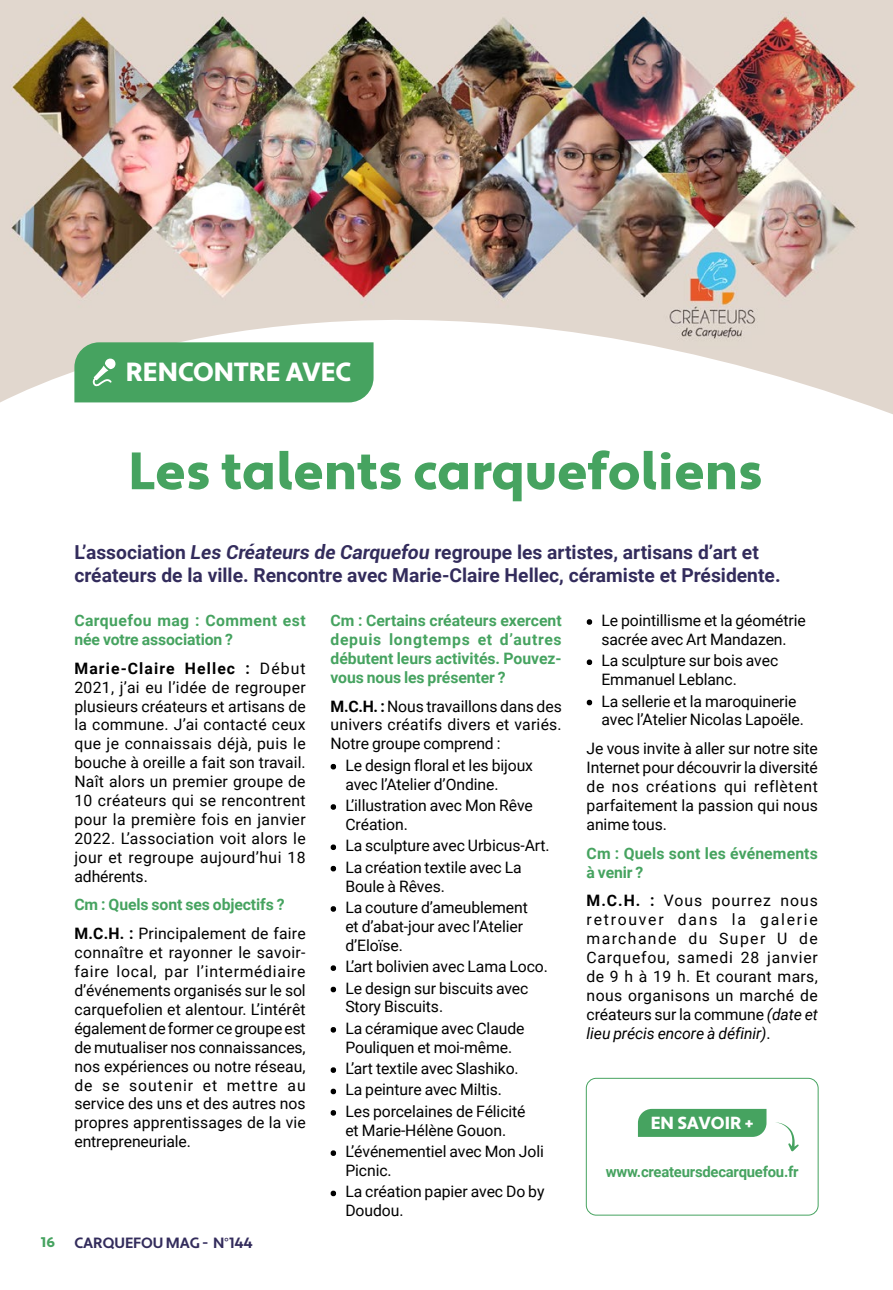
<style>
.page{position:relative;width:893px;height:1290px;background:#fff}
.page>*{position:absolute;margin:0;border:0;box-sizing:border-box;transform-origin:0 0}
.t1{font:900 52.5px "Apertura";color:#46a360}
.t2{font:900 26.25px "Apertura";color:#fff}
.t3{font:700 19.25px/23.1px "Roboto";color:#332c5c}
.t4{font:900 17.5px "Apertura";letter-spacing:-.005em;color:#fff}
.t5{font:15.75px/18.9px "Roboto";letter-spacing:-.005em;color:#000}
.t6{font:700 15.75px/18.9px "Roboto";color:#46a360}
.t7{font:700 15.75px/18.9px "Roboto";letter-spacing:.02em;color:#46a360}
.t8{font:700 14.88px "Roboto";letter-spacing:-.015em;color:#46a360}
.t9{font:700 14.88px "Apertura";letter-spacing:-.005em;color:#332c5c}
.t10{font:900 14px "Apertura";color:#46a360}
.s1{font-style:italic}
.s2{font-weight:700}
.s3{color:#000}
.s4{font-weight:400;color:#000}
</style>
<div class="page">
<img style="left:0;top:0;width:893px;height:414px">
<div style="left:74px;top:342px;width:300px;height:60px;background:#46a360"></div>
<div style="left:586px;top:1078px;width:233px;height:137px;border:1px solid #46a360;border-radius:10px"></div>
<div style="left:638px;top:1109px;width:128px;height:28px;background:#46a360"></div>
<svg style="left:776px;top:1122px;width:23px;height:29px"></svg>
<h2 class="t2" style="left:126px;top:356px;width:227px">RENCONTRE AVEC</h2>
<h1 class="t1" style="left:128px;top:439px;width:636px">Les talents carquefoliens</h1>
<p class="t3" style="left:74px;top:540px;width:708px">L’association <span class="s1">Les Créateurs de Carquefou</span> regroupe les artistes, artisans d’art et créateurs de la ville. Rencontre avec Marie-Claire Hellec, céramiste et Présidente.</p>
<p class="t7" style="left:74px;top:610px;width:233px">Carquefou mag : Comment est née votre association ?</p>
<p class="t5" style="left:74px;top:658px;width:233px;text-align:justify"><span class="s2">Marie-Claire Hellec :</span> Début 2021, j’ai eu l’idée de regrouper plusieurs créateurs et artisans de la commune. J’ai contacté ceux que je connaissais déjà, puis le bouche à oreille a fait son travail.<br>Naît alors un premier groupe de 10 créateurs qui se rencontrent pour la première fois en janvier 2022. L’association voit alors le jour et regroupe aujourd’hui 18 adhérents.</p>
<p class="t6" style="left:74px;top:890px;width:233px;line-height:28.9px">Cm : Quels sont ses objectifs ?<br><span class="s3">M.C.H. :</span> <span class="s4">Principalement de faire</span></p>
<p class="t5" style="left:74px;top:942px;width:233px;text-align:justify">connaître et rayonner le savoir&shy;faire local, par l’intermédiaire d’événements organisés sur le sol carquefolien et alentour. L’intérêt également de former ce groupe est de mutualiser nos connaissances, nos expériences ou notre réseau, de se soutenir et mettre au service des uns et des autres nos propres apprentissages de la vie entrepreneuriale.</p>
<p class="t6" style="left:330px;top:610px;width:233px;text-align:justify">Cm : Certains créateurs exercent depuis longtemps et d’autres débutent leurs activités. Pouvez&shy;vous nous les présenter ?</p>
<p class="t5" style="left:330px;top:696px;width:233px;text-align:justify"><span class="s2">M.C.H. :</span> Nous travaillons dans des univers créatifs divers et variés.<br>Notre groupe comprend :</p>
<p class="t5" style="left:345px;top:755px;width:189px;text-indent:-15px"><span class="s2">•</span> Le design floral et les bijoux avec l’Atelier d’Ondine.</p>
<p class="t5" style="left:345px;top:795px;width:189px;text-indent:-15px"><span class="s2">•</span> L’illustration avec Mon Rêve<br>Création.</p>
<p class="t5" style="left:330px;top:835px;width:221px"><span class="s2">•</span> La sculpture avec Urbicus-Art.</p>
<p class="t5" style="left:345px;top:857px;width:178px;text-indent:-15px"><span class="s2">•</span> La création textile avec La<br>Boule à Rêves.</p>
<p class="t5" style="left:345px;top:897px;width:184px;text-indent:-15px"><span class="s2">•</span> La couture d’ameublement et d’abat-jour avec l’Atelier d’Eloïse.</p>
<p class="t5" style="left:330px;top:956px;width:219px"><span class="s2">•</span> L’art bolivien avec Lama Loco.</p>
<p class="t5" style="left:345px;top:978px;width:185px;text-indent:-15px"><span class="s2">•</span> Le design sur biscuits avec<br>Story Biscuits.</p>
<p class="t5" style="left:330px;top:1018px;width:196px;text-align:center"><span class="s2">•</span> La céramique avec Claude<br>Pouliquen et moi-même.</p>
<p class="t5" style="left:330px;top:1058px;width:190px"><span class="s2">•</span> L’art textile avec Slashiko.</p>
<p class="t5" style="left:330px;top:1080px;width:173px"><span class="s2">•</span> La peinture avec Miltis.</p>
<p class="t5" style="left:330px;top:1101px;width:197px;text-align:center"><span class="s2">•</span> Les porcelaines de Félicité et Marie-Hélène Gouon.</p>
<p class="t5" style="left:345px;top:1141px;width:200px;text-indent:-15px"><span class="s2">•</span> L’événementiel avec Mon Joli<br>Picnic.</p>
<p class="t5" style="left:345px;top:1182px;width:201px;text-indent:-15px"><span class="s2">•</span> La création papier avec Do by<br>Doudou.</p>
<p class="t5" style="left:587px;top:610px;width:221px;text-align:center"><span class="s2">•</span> Le pointillisme et la géométrie sacrée avec Art Mandazen.</p>
<p class="t5" style="left:601px;top:651px;width:178px;text-indent:-15px"><span class="s2">•</span> La sculpture sur bois avec<br>Emmanuel Leblanc.</p>
<p class="t5" style="left:601px;top:691px;width:204px;text-indent:-15px"><span class="s2">•</span> La sellerie et la maroquinerie avec l’Atelier Nicolas Lapoële.</p>
<p class="t5" style="left:587px;top:739px;width:233px;text-align:justify">Je vous invite à aller sur notre site Internet pour découvrir la diversité de nos créations qui reflètent parfaitement la passion qui nous anime tous.</p>
<p class="t6" style="left:587px;top:843px;width:233px">Cm : Quels sont les événements à venir ?</p>
<p class="t5" style="left:587px;top:891px;width:233px;text-align:justify"><span class="s2">M.C.H. :</span> Vous pourrez nous retrouver dans la galerie marchande du Super U de Carquefou, samedi 28 janvier de 9 h à 19 h. Et courant mars, nous organisons un marché de créateurs sur la commune <span class="s1">(date et lieu précis encore à définir)</span>.</p>
<p class="t4" style="left:651px;top:1113px;width:104px">EN SAVOIR +</p>
<p class="t8" style="left:606px;top:1161px;width:194px">www.createursdecarquefou.fr</p>
<p class="t10" style="left:41px;top:1233px;width:16px">16</p>
<p class="t9" style="left:74px;top:1234px;width:180px">CARQUEFOU MAG - N°144</p>
</div>
